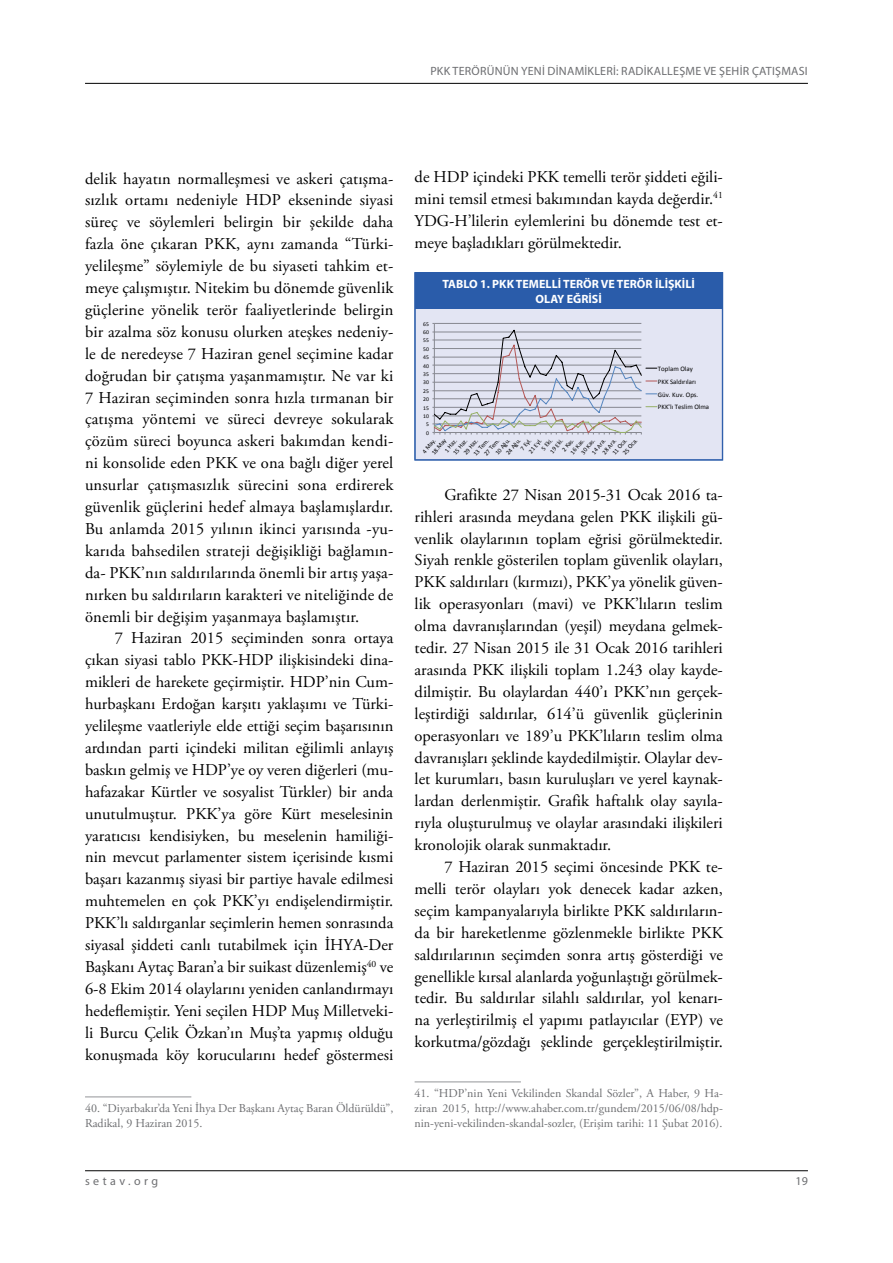
<style>
.page{position:relative;width:893px;height:1263px;background:#fff}
.page>*{position:absolute;margin:0;border:0;box-sizing:border-box;transform-origin:0 0}
.t1{font:16.5px/21.9px "Adobe Garamond Pro";color:#000;text-align:justify}
.t2{font:12px/15px "Adobe Garamond Pro";color:#6d6e71}
.t3{font:12px "Myriad Pro";letter-spacing:.02em;color:#6d6e71}
.t4{font:700 12px/15px "Myriad Pro";color:#fff;text-align:center}
.t5{font:12px "Myriad Pro";letter-spacing:.29em;color:#6d6e71}
.t6{font:6.9px/12.9px "Calibri";color:#000}
.t7{font:6.3px "Calibri";color:#000}
.t8{font:5.7px "Calibri";color:#000}
</style>
<div class="page">
<hr style="left:85px;top:1170px;width:723px;height:1px;background:#000">
<hr style="left:85px;top:83px;width:723px;height:1px;background:#000">
<hr style="left:85px;top:1097px;width:106px;height:1px;background:#939598">
<hr style="left:415px;top:1082px;width:106px;height:1px;background:#939598">
<div style="left:415px;top:273px;width:307px;height:36px;background:#2a5caa"></div>
<div style="left:415px;top:309px;width:307px;height:151px;background:#e3e5f3"></div>
<div style="left:415px;top:272px;width:308px;height:188px;border:1px solid #2a5caa"></div>
<svg style="left:432px;top:323px;width:226px;height:112px"></svg>
<p class="t3" style="left:430px;top:64px;width:379px">PKK TERÖRÜNÜN YENI DINAMIKLERI: RADIKALLEŞME VE ŞEHIR ÇATIŞMASI</p>
<p class="t1" style="left:85px;top:168px;width:310px">delik hayatın normalleşmesi ve askeri çatışma&shy;sızlık ortamı nedeniyle HDP ekseninde siyasi süreç ve söylemleri belirgin bir şekilde daha fazla öne çıkaran PKK, aynı zamanda “Türki&shy;yelileşme” söylemiyle de bu siyaseti tahkim et&shy;meye çalışmıştır. Nitekim bu dönemde güvenlik güçlerine yönelik terör faaliyetlerinde belirgin bir azalma söz konusu olurken ateşkes nedeniy&shy;le de neredeyse 7 Haziran genel seçimine kadar doğrudan bir çatışma yaşanmamıştır. Ne var ki 7 Haziran seçiminden sonra hızla tırmanan bir çatışma yöntemi ve süreci devreye sokularak çözüm süreci boyunca askeri bakımdan kendi&shy;ni konsolide eden PKK ve ona bağlı diğer yerel unsurlar çatışmasızlık sürecini sona erdirerek güvenlik güçlerini hedef almaya başlamışlardır.<br>Bu anlamda 2015 yılının ikinci yarısında -yu&shy;karıda bahsedilen strateji değişikliği bağlamın&shy;da- PKK’nın saldırılarında önemli bir artış yaşa&shy;nırken bu saldırıların karakteri ve niteliğinde de önemli bir değişim yaşanmaya başlamıştır.</p>
<p class="t1" style="left:85px;top:628px;width:310px;text-indent:30px">7 Haziran 2015 seçiminden sonra ortaya çıkan siyasi tablo PKK-HDP ilişkisindeki dina&shy;mikleri de harekete geçirmiştir. HDP’nin Cum&shy;hurbaşkanı Erdoğan karşıtı yaklaşımı ve Türki&shy;yelileşme vaatleriyle elde ettiği seçim başarısının ardından parti içindeki militan eğilimli anlayış baskın gelmiş ve HDP’ye oy veren diğerleri (mu&shy;hafazakar Kürtler ve sosyalist Türkler) bir anda unutulmuştur. PKK’ya göre Kürt meselesinin yaratıcısı kendisiyken, bu meselenin hamiliği&shy;nin mevcut parlamenter sistem içerisinde kısmi başarı kazanmış siyasi bir partiye havale edilmesi muhtemelen en çok PKK’yı endişelendirmiştir.<br>PKK’lı saldırganlar seçimlerin hemen sonrasında siyasal şiddeti canlı tutabilmek için İHYA-Der Başkanı Aytaç Baran’a bir suikast düzenlemiş<sup>40</sup> ve 6-8 Ekim 2014 olaylarını yeniden canlandırmayı hedeflemiştir. Yeni seçilen HDP Muş Milletveki&shy;li Burcu Çelik Özkan’ın Muş’ta yapmış olduğu konuşmada köy korucularını hedef göstermesi</p>
<p class="t2" style="left:85px;top:1101px;width:310px">40. “Diyarbakır’da Yeni İhya Der Başkanı Aytaç Baran Öldürüldü”,<br>Radikal, 9 Haziran 2015.</p>
<p class="t1" style="left:415px;top:166px;width:310px">de HDP içindeki PKK temelli terör şiddeti eğili&shy;mini temsil etmesi bakımından kayda değerdir.<sup>41<br></sup>YDG-H’lilerin eylemlerini bu dönemde test et&shy;meye başladıkları görülmektedir.</p>
<p class="t8" style="left:423px;top:320px;width:7px">65</p>
<p class="t8" style="left:423px;top:329px;width:7px">60</p>
<p class="t8" style="left:423px;top:337px;width:7px">55</p>
<p class="t8" style="left:423px;top:345px;width:7px">50</p>
<p class="t8" style="left:423px;top:354px;width:7px">45</p>
<p class="t8" style="left:423px;top:362px;width:7px">40</p>
<p class="t8" style="left:423px;top:371px;width:7px">35</p>
<p class="t8" style="left:423px;top:379px;width:7px">30</p>
<p class="t8" style="left:423px;top:387px;width:7px">25</p>
<p class="t8" style="left:423px;top:396px;width:7px">20</p>
<p class="t8" style="left:423px;top:404px;width:7px">15</p>
<p class="t8" style="left:423px;top:412px;width:7px">10</p>
<p class="t8" style="left:426px;top:421px;width:4px">5</p>
<p class="t8" style="left:426px;top:429px;width:4px">0</p>
<p class="t4" style="left:443px;top:276px;width:252px">TABLO 1. PKK TEMELLİ TERÖR VE TERÖR İLİŞKİLİ<br>OLAY EĞRİSİ</p>
<p class="t6" style="left:658px;top:362px;width:53px">Toplam Olay<br>PKK Saldırıları<br>Güv. Kuv. Ops.<br>PKK'lı Teslim Olma</p>
<p class="t7" style="left:430px;top:451px;width:21px;rotate:-50deg">18.May</p>
<p class="t7" style="left:504px;top:451px;width:21px;rotate:-50deg">24 Ağu.</p>
<p class="t7" style="left:518px;top:447px;width:15px;rotate:-50deg">7 Eyl.</p>
<p class="t7" style="left:527px;top:450px;width:18px;rotate:-50deg">21 Eyl.</p>
<p class="t7" style="left:540px;top:447px;width:15px;rotate:-50deg">5 Eki.</p>
<p class="t7" style="left:548px;top:450px;width:18px;rotate:-50deg">19 Eki.</p>
<p class="t7" style="left:560px;top:448px;width:16px;rotate:-50deg">2 Kas.</p>
<p class="t7" style="left:420px;top:450px;width:19px;rotate:-50deg">4 May.</p>
<p class="t7" style="left:569px;top:451px;width:20px;rotate:-50deg">16 Kas.</p>
<p class="t7" style="left:579px;top:451px;width:20px;rotate:-50deg">30 Kas.</p>
<p class="t7" style="left:471px;top:452px;width:22px;rotate:-50deg">13 Tem.</p>
<p class="t7" style="left:482px;top:452px;width:22px;rotate:-50deg">27 Tem.</p>
<p class="t7" style="left:590px;top:451px;width:20px;rotate:-50deg">14 Ara.</p>
<p class="t7" style="left:600px;top:451px;width:20px;rotate:-50deg">28 Ara.</p>
<p class="t7" style="left:443px;top:449px;width:17px;rotate:-50deg">1 Haz.</p>
<p class="t7" style="left:610px;top:451px;width:21px;rotate:-50deg">11 Oca.</p>
<p class="t7" style="left:621px;top:451px;width:21px;rotate:-50deg">25 Oca.</p>
<p class="t7" style="left:493px;top:451px;width:21px;rotate:-50deg">10 Ağu.</p>
<p class="t7" style="left:451px;top:451px;width:20px;rotate:-50deg">15 Haz.</p>
<p class="t7" style="left:462px;top:451px;width:20px;rotate:-50deg">29 Haz.</p>
<p class="t1" style="left:415px;top:484px;width:310px;text-indent:30px">Grafikte 27 Nisan 2015-31 Ocak 2016 ta&shy;rihleri arasında meydana gelen PKK ilişkili gü&shy;venlik olaylarının toplam eğrisi görülmektedir.<br>Siyah renkle gösterilen toplam güvenlik olayları, PKK saldırıları (kırmızı), PKK’ya yönelik güven&shy;lik operasyonları (mavi) ve PKK’lıların teslim olma davranışlarından (yeşil) meydana gelmek&shy;tedir. 27 Nisan 2015 ile 31 Ocak 2016 tarihleri arasında PKK ilişkili toplam 1.243 olay kayde&shy;dilmiştir. Bu olaylardan 440’ı PKK’nın gerçek&shy;leştirdiği saldırılar, 614’ü güvenlik güçlerinin operasyonları ve 189’u PKK’lıların teslim olma davranışları şeklinde kaydedilmiştir. Olaylar dev&shy;let kurumları, basın kuruluşları ve yerel kaynak&shy;lardan derlenmiştir. Grafik haftalık olay sayıla&shy;rıyla oluşturulmuş ve olaylar arasındaki ilişkileri kronolojik olarak sunmaktadır.</p>
<p class="t1" style="left:415px;top:856px;width:310px;text-indent:30px">7 Haziran 2015 seçimi öncesinde PKK te&shy;melli terör olayları yok denecek kadar azken, seçim kampanyalarıyla birlikte PKK saldırıların&shy;da bir hareketlenme gözlenmekle birlikte PKK saldırılarının seçimden sonra artış gösterdiği ve genellikle kırsal alanlarda yoğunlaştığı görülmek&shy;tedir. Bu saldırılar silahlı saldırılar, yol kenarı&shy;na yerleştirilmiş el yapımı patlayıcılar (EYP) ve korkutma/gözdağı şeklinde gerçekleştirilmiştir.</p>
<p class="t2" style="left:415px;top:1086px;width:310px;text-align:justify">41. “HDP’nin Yeni Vekilinden Skandal Sözler”, A Haber, 9 Ha&shy;ziran 2015, http://www.ahaber.com.tr/gundem/2015/06/08/hdp&shy;nin-yeni-vekilinden-skandal-sozler, (Erişim tarihi: 11 Şubat 2016).</p>
<p class="t5" style="left:85px;top:1173px;width:75px">setav.org</p>
<p class="t3" style="left:796px;top:1173px;width:14px">19</p>
</div>
